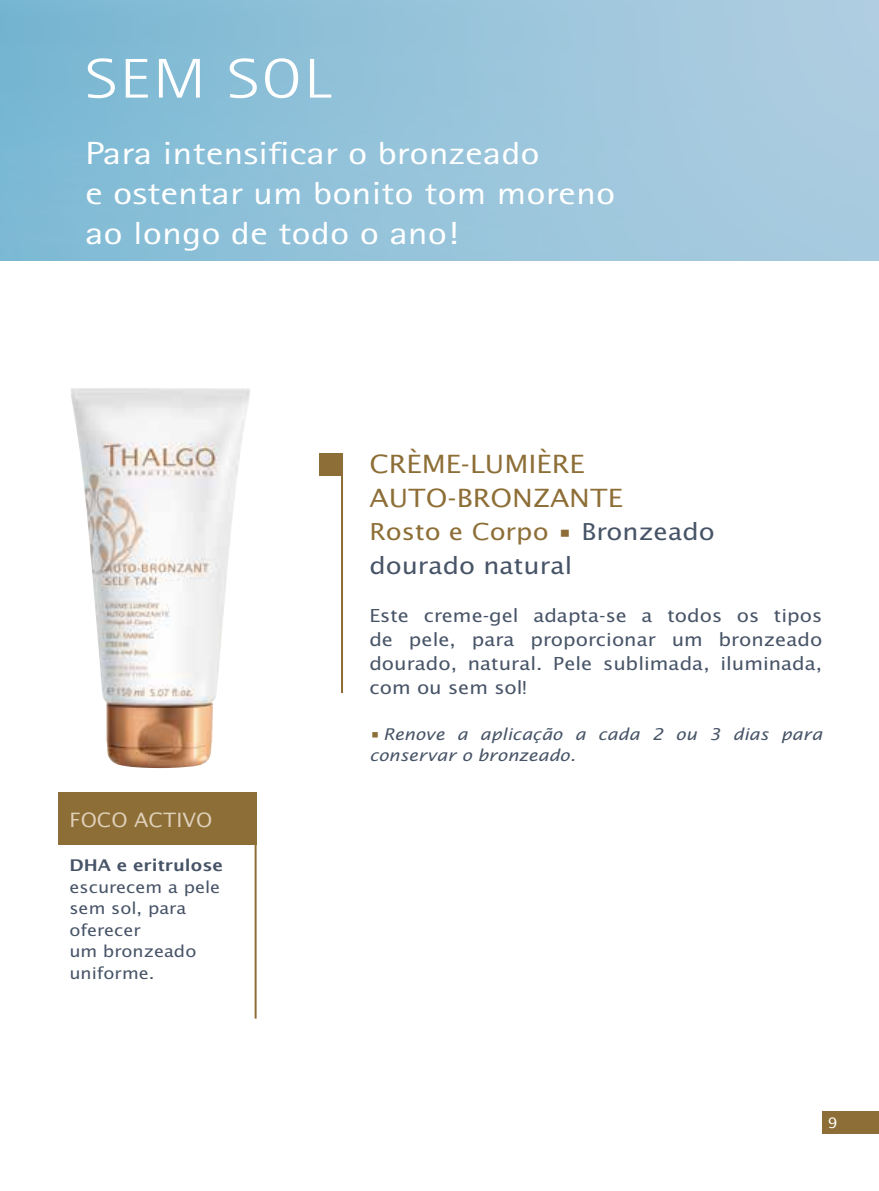
<style>
.page{position:relative;width:879px;height:1191px;background:#fff}
.page>*{position:absolute;margin:0;border:0;box-sizing:border-box;transform-origin:0 0}
.t1{font:300 56px "Rotis Sans Serif";color:#fff;scale:1.25 1}
.t2{font:32px/40px "Rotis Sans Serif";color:#fff;scale:1.25 1}
.t3{font:25.2px/33.6px "Lucida Sans";color:#8d6e36;scale:1.11 1}
.t4{font:23.4px/33.6px "Lucida Sans";color:#475467;scale:1.11 1}
.t5{font:19.8px "Lucida Sans";color:#dfd0ba;scale:1.06 1}
.t6{font:18px/24px "Lucida Sans";color:#475467;text-align:justify;scale:1.11 1}
.t7{font:italic 16.2px/21.6px "Lucida Sans";color:#475467;scale:1.11 1}
.t8{font:16.2px/21.6px "Lucida Sans";color:#475467;scale:1.11 1}
.t9{font:600 16.2px "Lucida Sans";color:#475467;scale:1.11 1}
.t10{font:14.4px "Lucida Sans";color:#fff;scale:1.06 1}
.s1{color:#8d6e36}
.s2{font-style:normal;font-size:18px;color:#8d6e36}
</style>
<div class="page">
<div style="left:822px;top:1111px;width:57px;height:23px;background:#8d6e36"></div>
<div style="left:0;top:0;width:879px;height:261px;background:linear-gradient(to right,#7bb9d3,#b0cee1)"></div>
<hr style="left:255px;top:793px;width:2px;height:225px;background:#8d6e36">
<div style="left:58px;top:793px;width:198px;height:51px;background:#8d6e36"></div>
<img style="left:71px;top:388px;width:179px;height:380px">
<svg style="left:319px;top:453px;width:22px;height:23px"></svg>
<hr style="left:341px;top:453px;width:2px;height:240px;background:#8d6e36">
<h1 class="t1" style="left:85px;top:47px;width:198px">SEM SOL</h1>
<h2 class="t2" style="left:85px;top:133px;width:426px">Para intensificar o bronzeado<br>e ostentar um bonito tom moreno ao longo de todo o ano!</h2>
<p class="t5" style="left:69px;top:807px;width:136px">FOCO ACTIVO</p>
<p class="t9" style="left:69px;top:856px;width:140px">DHA e eritrulose</p>
<p class="t8" style="left:69px;top:875px;width:137px">escurecem a pele sem sol, para oferecer<br>um bronzeado uniforme.</p>
<h3 class="t3" style="left:369px;top:446px;width:215px">CrÈme-Lum ière<br>AUTO-Bro nzante</h3>
<p class="t4" style="left:369px;top:514px;width:313px"><span class="s1">Rosto e Corpo •</span> Bronzeado dourado natural</p>
<p class="t6" style="left:369px;top:603px;width:409px">Este creme-gel adapta-se a todos os tipos de pele, para proporcionar um bronzeado dourado, natural. Pele sublimada, iluminada, com ou sem sol!</p>
<p class="t7" style="left:369px;top:722px;width:409px"><span class="s2">•</span>Renove a aplicação a cada 2 ou 3 dias para conservar o bronzeado.</p>
<p class="t10" style="left:828px;top:1113px;width:11px">9</p>
</div>
